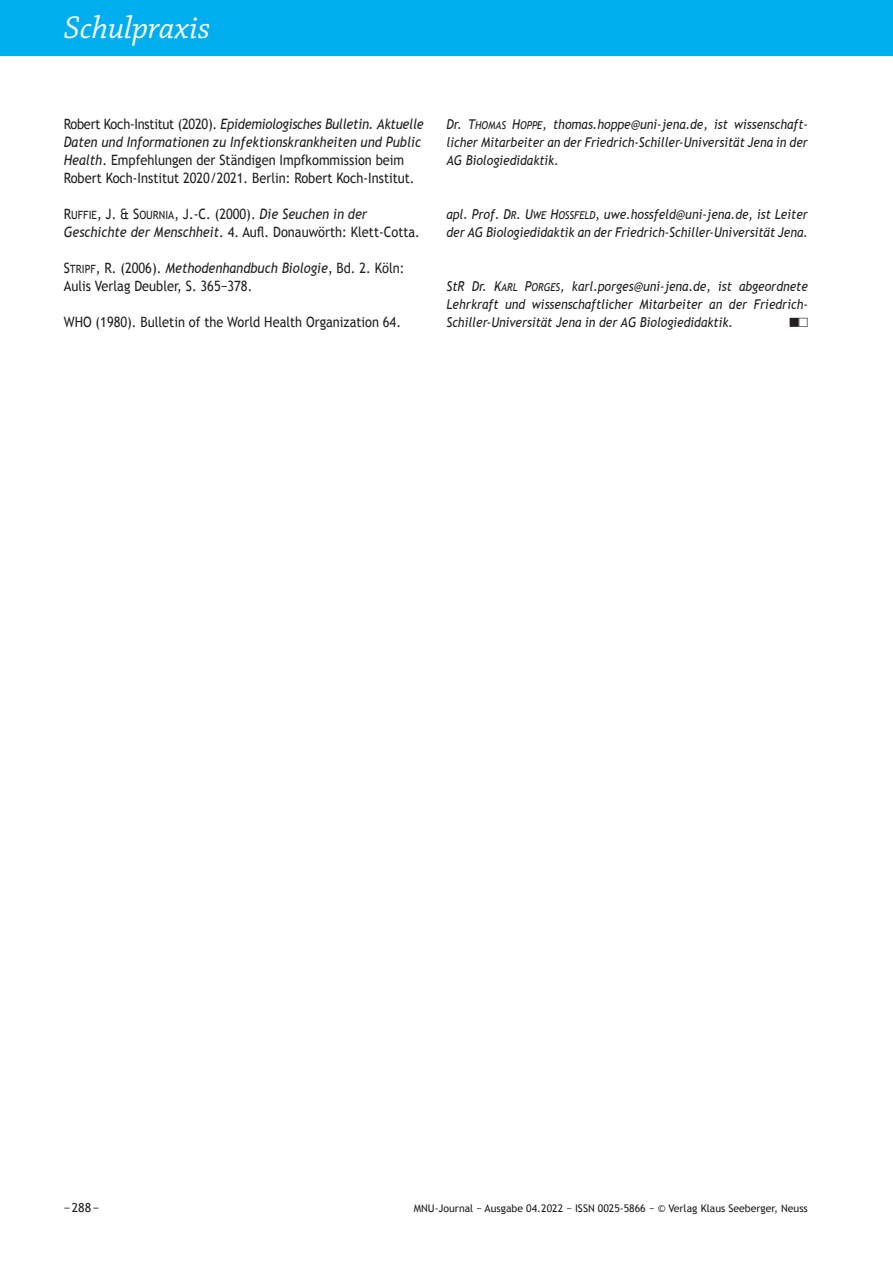
<style>
.page{position:relative;width:893px;height:1263px;background:#fff}
.page>*{position:absolute;margin:0;border:0;box-sizing:border-box;transform-origin:0 0}
.t1{font:italic 33px "Chaparral Pro";color:#fff}
.t2{font:14.25px/18px "Trebuchet MS";color:#231f20;scale:.9 1}
.t3{font:italic 13.5px/18px "Trebuchet MS";color:#231f20;text-align:justify;scale:.9 1}
.t4{font:12.3px "Trebuchet MS";color:#231f20}
.t5{font:10.5px "Trebuchet MS";color:#231f20}
.s1{font-style:italic}
.s2{font-size:11.4px}
.s3{font-size:10.8px}
</style>
<div class="page">
<div style="left:0;top:0;width:893px;height:55px;background:#00aeef"></div>
<h1 class="t1" style="left:64px;top:15px;width:148px">Schulpraxis</h1>
<h1 class="t1" style="left:64px;top:15px;width:45px">xxx</h1>
<p class="t2" style="left:64px;top:114px;width:402px">Robert Koch-Institut (2020). <span class="s1">Epidemiologisches Bulletin. Aktuelle Daten und Informationen zu Infektionskrankheiten und Public Health</span>. Empfehlungen der Ständigen Impfkommission beim Robert Koch-Institut 2020/2021. Berlin: Robert Koch-Institut.</p>
<p class="t2" style="left:64px;top:204px;width:397px">R<span class="s2">UFFIE</span>, J. &amp; S<span class="s2">OURNIA</span>, J.-C. (2000). <span class="s1">Die Seuchen in der<br>Geschichte der Menschheit</span>. 4. Aufl. Donauwörth: Klett-Cotta.</p>
<p class="t2" style="left:64px;top:258px;width:380px">S<span class="s2">TRIPF</span>, R. (2006). <span class="s1">Methodenhandbuch Biologie</span>, Bd. 2. Köln:<br>Aulis Verlag Deubler, S. 365−378.</p>
<p class="t2" style="left:64px;top:312px;width:376px">WHO (1980). Bulletin of the World Health Organization 64.</p>
<p class="t3" style="left:446px;top:115px;width:403px">Dr. T<span class="s3">HOMAS</span> H<span class="s3">OPPE</span>, thomas.hoppe@uni-jena.de, ist wissenschaft&shy;licher Mitarbeiter an der Friedrich-Schiller-Universität Jena in der AG Biologiedidaktik.</p>
<p class="t3" style="left:446px;top:205px;width:403px">apl. Prof. D<span class="s3">R</span>. U<span class="s3">WE</span> H<span class="s3">OSSFELD</span>, uwe.hossfeld@uni-jena.de, ist Leiter der AG Biologiedidaktik an der Friedrich-Schiller-Universität Jena.</p>
<p class="t3" style="left:446px;top:277px;width:403px">StR Dr. K<span class="s3">ARL</span> P<span class="s3">ORGES</span>, karl.porges@uni-jena.de, ist abgeordnete Lehrkraft und wissenschaftlicher Mitarbeiter an der Friedrich-Schiller-Universität Jena in der AG Biologiedidaktik.</p>
<p class="t4" style="left:64px;top:1200px;width:37px">− 288 −</p>
<p class="t5" style="left:414px;top:1202px;width:396px">MNU-Journal − Ausgabe 04.2022 − ISSN 0025-5866 − © Verlag Klaus Seeberger, Neuss</p>
</div>
